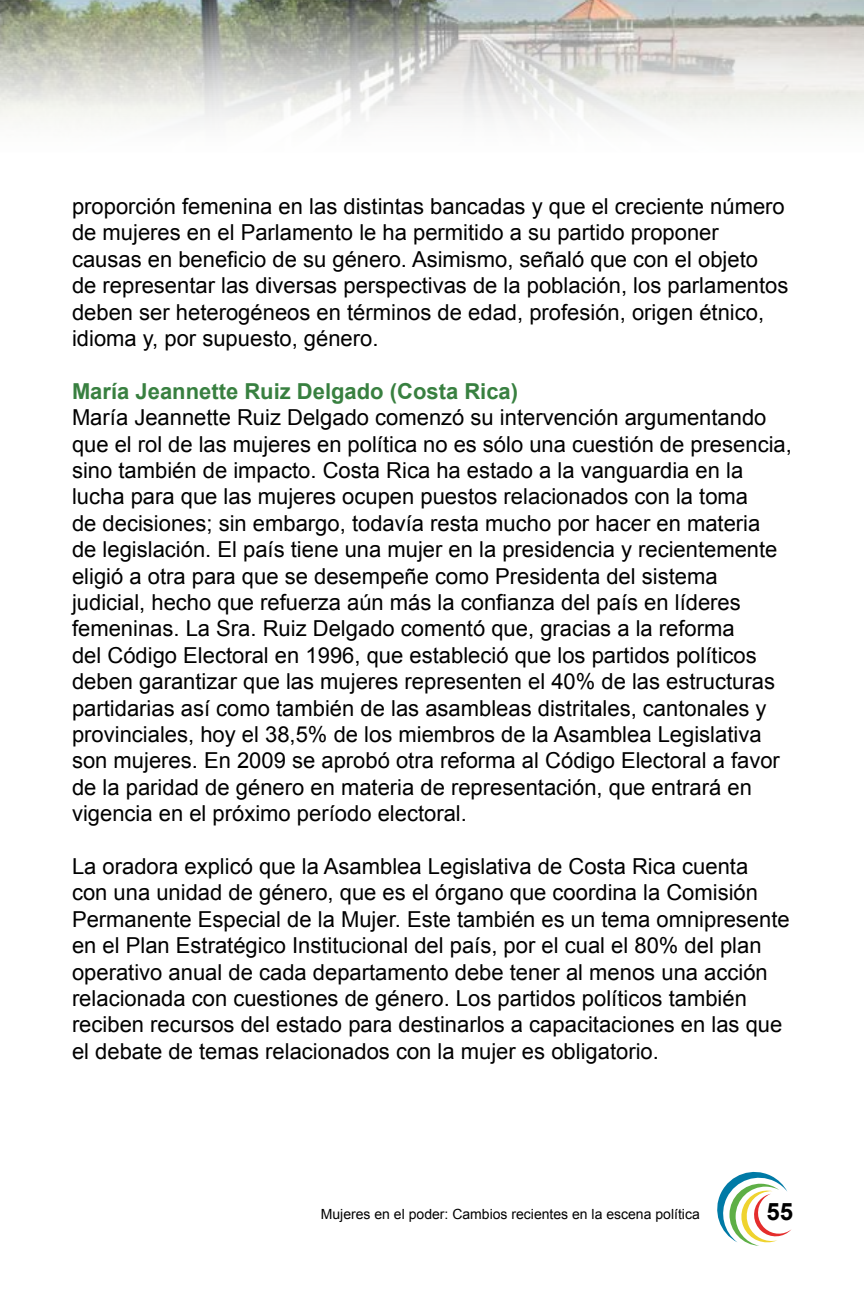
<style>
.page{position:relative;width:864px;height:1296px;background:#fff}
.page>*{position:absolute;margin:0;border:0;box-sizing:border-box;transform-origin:0 0}
.t1{font:700 24px "Arial";color:#000}
.t2{font:22px/26.4px "Arial";color:#000}
.t3{font:700 22px "Arial";color:#388040}
.t4{font:14px "Arial";color:#000}
</style>
<div class="page">
<img style="left:0;top:0;width:864px;height:123px">
<svg style="left:717px;top:1171px;width:75px;height:75px"></svg>
<p class="t2" style="left:72px;top:193px;width:718px">proporción femenina en las distintas bancadas y que el creciente número de mujeres en el Parlamento le ha permitido a su partido proponer causas en beneficio de su género. Asimismo, señaló que con el objeto<br>de representar las diversas perspectivas de la población, los parlamentos deben ser heterogéneos en términos de edad, profesión, origen étnico, idioma y, por supuesto, género.</p>
<p class="t3" style="left:72px;top:377px;width:448px">María Jeannette Ruiz Delgado (Costa Rica)</p>
<p class="t2" style="left:72px;top:405px;width:721px">María Jeannette Ruiz Delgado comenzó su intervención argumentando que el rol de las mujeres en política no es sólo una cuestión de presencia, sino también de impacto. Costa Rica ha estado a la vanguardia en la lucha para que las mujeres ocupen puestos relacionados con la toma<br>de decisiones; sin embargo, todavía resta mucho por hacer en materia<br>de legislación. El país tiene una mujer en la presidencia y recientemente eligió a otra para que se desempeñe como Presidenta del sistema judicial, hecho que refuerza aún más la confianza del país en líderes femeninas. La Sra. Ruiz Delgado comentó que, gracias a la reforma<br>del Código Electoral en 1996, que estableció que los partidos políticos deben garantizar que las mujeres representen el 40% de las estructuras partidarias así como también de las asambleas distritales, cantonales y provinciales, hoy el 38,5% de los miembros de la Asamblea Legislativa son mujeres. En 2009 se aprobó otra reforma al Código Electoral a favor de la paridad de género en materia de representación, que entrará en vigencia en el próximo período electoral.</p>
<p class="t2" style="left:72px;top:853px;width:719px">La oradora explicó que la Asamblea Legislativa de Costa Rica cuenta<br>con una unidad de género, que es el órgano que coordina la Comisión Permanente Especial de la Mujer. Este también es un tema omnipresente en el Plan Estratégico Institucional del país, por el cual el 80% del plan operativo anual de cada departamento debe tener al menos una acción relacionada con cuestiones de género. Los partidos políticos también reciben recursos del estado para destinarlos a capacitaciones en las que el debate de temas relacionados con la mujer es obligatorio.</p>
<p class="t4" style="left:321px;top:1205px;width:380px">Mujeres en el poder: Cambios recientes en la escena política</p>
<p class="t1" style="left:767px;top:1196px;width:28px">55</p>
</div>
